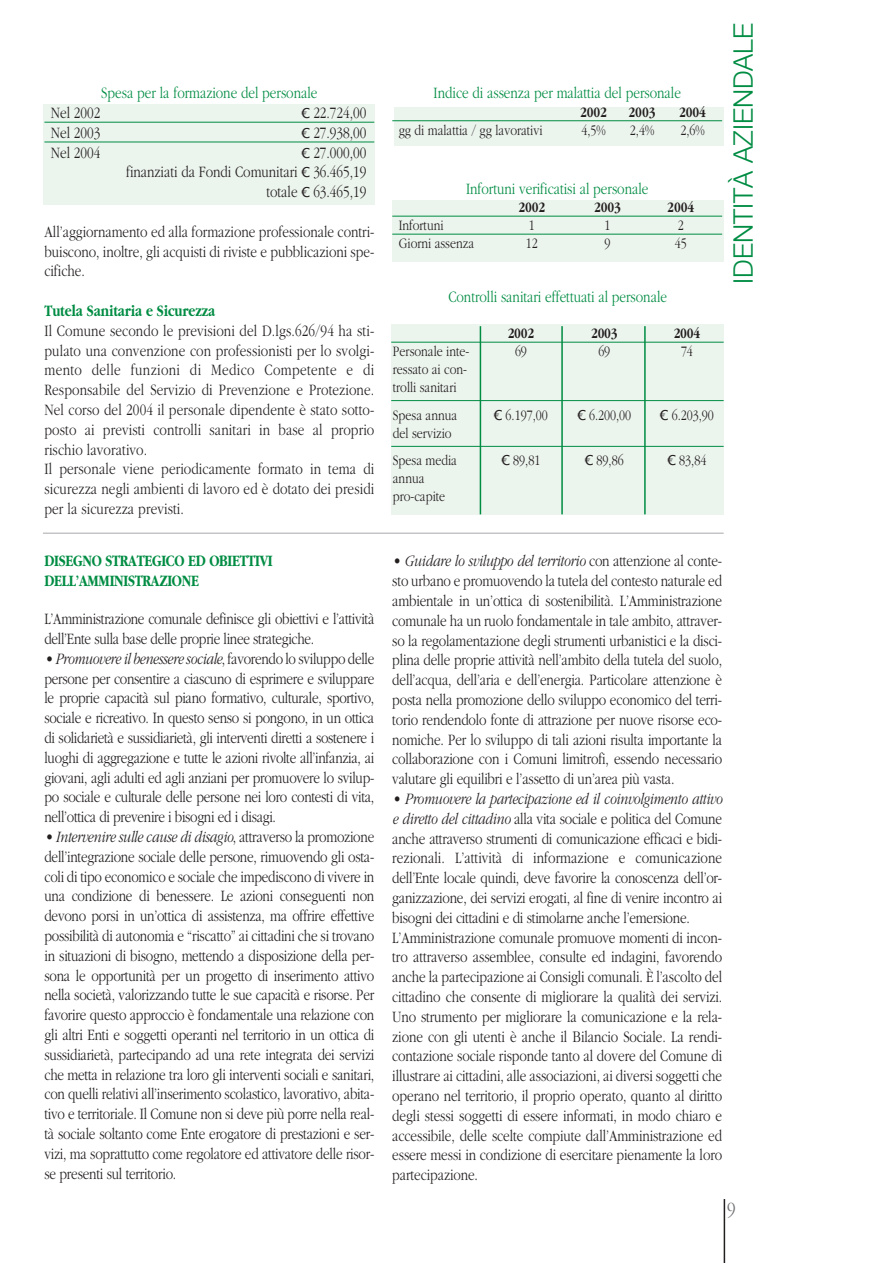
<style>
.page{position:relative;width:893px;height:1263px;background:#fff}
.page>*{position:absolute;margin:0;border:0;box-sizing:border-box;transform-origin:0 0}
.t1{font:300 27px "Helvetica Neue";color:#008c43}
.t2{font:300 21px "Aplgaram";color:#6c6d70}
.t3{font:300 16.5px/19.8px "Aplgaram";letter-spacing:-.005em;color:#231f1f;text-align:justify}
.t4{font:300 16.5px "Aplgaram";color:#008c43}
.t5{font:700 16.5px/19.8px "Aplgaram";letter-spacing:-.015em;color:#008c43}
.t6{font:300 15px/18px "Aplgaram";color:#231f1f}
.t7{font:700 15px "Aplgaram";color:#231f1f}
.s1{font-family:"Verdana";font-weight:400;font-size:13.5px}
.s2{font-style:italic}
</style>
<div class="page">
<div style="left:394px;top:107px;width:329px;height:38px;background:#ecf4ee"></div>
<div style="left:43px;top:105px;width:331px;height:100px;background:#ecf4ee"></div>
<div style="left:392px;top:200px;width:331px;height:62px;background:#ecf4ee"></div>
<hr style="left:723px;top:1199px;width:2px;height:64px;background:#231f1f">
<hr style="left:44px;top:122px;width:330px;height:1px;background:#008c43">
<hr style="left:44px;top:142px;width:330px;height:1px;background:#008c43">
<hr style="left:392px;top:120px;width:330px;height:1px;background:#008c43">
<hr style="left:392px;top:216px;width:330px;height:1px;background:#008c43">
<hr style="left:392px;top:234px;width:330px;height:1px;background:#008c43">
<div style="left:391px;top:324px;width:332px;height:190px;background:#ecf4ee"></div>
<hr style="left:479px;top:326px;width:2px;height:188px;background:#008c43">
<hr style="left:561px;top:326px;width:2px;height:188px;background:#008c43">
<hr style="left:644px;top:326px;width:1px;height:188px;background:#008c43">
<hr style="left:391px;top:342px;width:332px;height:1px;background:#008c43">
<hr style="left:391px;top:400px;width:332px;height:1px;background:#008c43">
<hr style="left:391px;top:446px;width:332px;height:1px;background:#008c43">
<hr style="left:43px;top:533px;width:680px;height:1px;background:#a7a9ac">
<p class="t4" style="left:101px;top:86px;width:218px">Spesa per la formazione del personale</p>
<p class="t3" style="left:51px;top:104px;width:51px">Nel 2002</p>
<p class="t3" style="left:301px;top:104px;width:66px"><span class="s1">Ä</span> 22.724,00</p>
<p class="t3" style="left:51px;top:124px;width:51px">Nel 2003</p>
<p class="t3" style="left:301px;top:124px;width:66px"><span class="s1">Ä</span> 27.938,00</p>
<p class="t3" style="left:51px;top:144px;width:51px">Nel 2004</p>
<p class="t3" style="left:126px;top:144px;width:242px;text-align:right"><span class="s1">Ä</span> 27.000,00<br>finanziati da Fondi Comunitari <span class="s1">Ä</span> 36.465,19 totale <span class="s1">Ä</span> 63.465,19</p>
<p class="t3" style="left:44px;top:223px;width:331px">All’aggiornamento ed alla formazione professionale contri&shy;buiscono, inoltre, gli acquisti di riviste e pubblicazioni spe&shy;cifiche.</p>
<p class="t5" style="left:44px;top:302px;width:172px">Tutela Sanitaria e Sicurezza</p>
<p class="t3" style="left:44px;top:322px;width:331px;text-align:left">Il Comune secondo le previsioni del D.lgs.626/94 ha sti&shy;pulato una convenzione con professionisti per lo svolgi&shy;mento delle funzioni di Medico Competente e di Responsabile del Servizio di Prevenzione e Protezione.<br>Nel corso del 2004 il personale dipendente è stato sotto&shy;posto ai previsti controlli sanitari in base al proprio rischio lavorativo.<br>Il personale viene periodicamente formato in tema di sicurezza negli ambienti di lavoro ed è dotato dei presidi per la sicurezza previsti.</p>
<p class="t5" style="left:44px;top:553px;width:230px">DISEGNO STRATEGICO ED OBIETTIVI<br>DELL’AMMINISTRAZIONE</p>
<p class="t3" style="left:44px;top:610px;width:331px">L’Amministrazione comunale definisce gli obiettivi e l’attività dell’Ente sulla base delle proprie linee strategiche.</p>
<p class="t3" style="left:44px;top:650px;width:331px"><span class="s2">• Promuovere il benessere sociale</span>, favorendo lo sviluppo delle persone per consentire a ciascuno di esprimere e sviluppare le proprie capacità sul piano formativo, culturale, sportivo, sociale e ricreativo. In questo senso si pongono, in un ottica di solidarietà e sussidiarietà, gli interventi diretti a sostenere i luoghi di aggregazione e tutte le azioni rivolte all’infanzia, ai giovani, agli adulti ed agli anziani per promuovere lo svilup&shy;po sociale e culturale delle persone nei loro contesti di vita, nell’ottica di prevenire i bisogni ed i disagi.</p>
<p class="t3" style="left:44px;top:828px;width:331px"><span class="s2">• Intervenire sulle cause di disagio</span>, attraverso la promozione dell’integrazione sociale delle persone, rimuovendo gli osta&shy;coli di tipo economico e sociale che impediscono di vivere in una condizione di benessere. Le azioni conseguenti non devono porsi in un’ottica di assistenza, ma offrire effettive possibilità di autonomia e “riscatto” ai cittadini che si trovano in situazioni di bisogno, mettendo a disposizione della per&shy;sona le opportunità per un progetto di inserimento attivo nella società, valorizzando tutte le sue capacità e risorse. Per favorire questo approccio è fondamentale una relazione con gli altri Enti e soggetti operanti nel territorio in un ottica di sussidiarietà, partecipando ad una rete integrata dei servizi che metta in relazione tra loro gli interventi sociali e sanitari, con quelli relativi all’inserimento scolastico, lavorativo, abita&shy;tivo e territoriale. Il Comune non si deve più porre nella real&shy;tà sociale soltanto come Ente erogatore di prestazioni e ser&shy;vizi, ma soprattutto come regolatore ed attivatore delle risor&shy;se presenti sul territorio.</p>
<p class="t4" style="left:433px;top:86px;width:249px">Indice di assenza per malattia del personale</p>
<p class="t7" style="left:580px;top:106px;width:28px">2002</p>
<p class="t7" style="left:628px;top:106px;width:28px">2003</p>
<p class="t7" style="left:679px;top:106px;width:28px">2004</p>
<p class="t6" style="left:398px;top:122px;width:145px">gg di malattia / gg lavorativi</p>
<p class="t6" style="left:581px;top:122px;width:26px">4,5%</p>
<p class="t6" style="left:630px;top:122px;width:26px">2,4%</p>
<p class="t6" style="left:680px;top:122px;width:26px">2,6%</p>
<p class="t4" style="left:466px;top:182px;width:184px">Infortuni verificatisi al personale</p>
<p class="t7" style="left:518px;top:202px;width:28px">2002</p>
<p class="t7" style="left:594px;top:202px;width:28px">2003</p>
<p class="t7" style="left:667px;top:202px;width:28px">2004</p>
<p class="t6" style="left:398px;top:218px;width:46px">Infortuni</p>
<p class="t6" style="left:529px;top:218px;width:7px">1</p>
<p class="t6" style="left:604px;top:218px;width:7px">1</p>
<p class="t6" style="left:677px;top:218px;width:7px">2</p>
<p class="t6" style="left:398px;top:236px;width:77px">Giorni assenza</p>
<p class="t6" style="left:526px;top:236px;width:13px">12</p>
<p class="t6" style="left:604px;top:236px;width:7px">9</p>
<p class="t6" style="left:674px;top:236px;width:13px">45</p>
<p class="t4" style="left:448px;top:290px;width:220px">Controlli sanitari effettuati al personale</p>
<p class="t6" style="left:393px;top:344px;width:78px">Personale inte&shy;ressato ai con&shy;trolli sanitari</p>
<p class="t6" style="left:393px;top:407px;width:66px">Spesa annua del servizio</p>
<p class="t6" style="left:393px;top:453px;width:66px">Spesa media annua pro-capite</p>
<p class="t7" style="left:508px;top:328px;width:28px">2002</p>
<p class="t6" style="left:515px;top:344px;width:13px">69</p>
<p class="t6" style="left:494px;top:407px;width:55px"><span class="s1">Ä</span> 6.197,00</p>
<p class="t6" style="left:501px;top:453px;width:40px"><span class="s1">Ä</span> 89,81</p>
<p class="t7" style="left:591px;top:328px;width:28px">2003</p>
<p class="t6" style="left:598px;top:344px;width:13px">69</p>
<p class="t6" style="left:577px;top:407px;width:55px"><span class="s1">Ä</span> 6.200,00</p>
<p class="t6" style="left:585px;top:453px;width:40px"><span class="s1">Ä</span> 89,86</p>
<p class="t7" style="left:673px;top:328px;width:28px">2004</p>
<p class="t6" style="left:681px;top:344px;width:13px">74</p>
<p class="t6" style="left:660px;top:407px;width:55px"><span class="s1">Ä</span> 6.203,90</p>
<p class="t6" style="left:667px;top:453px;width:40px"><span class="s1">Ä</span> 83,84</p>
<h1 class="t1" style="left:733px;top:284px;width:262px;rotate:-90deg">IDENTITÀ AZIENDALE</h1>
<p class="t3" style="left:392px;top:553px;width:331px"><span class="s2">• Guidare lo sviluppo del territorio</span> con attenzione al conte&shy;sto urbano e promuovendo la tutela del contesto naturale ed ambientale in un’ottica di sostenibilità. L’Amministrazione comunale ha un ruolo fondamentale in tale ambito, attraver&shy;so la regolamentazione degli strumenti urbanistici e la disci&shy;plina delle proprie attività nell’ambito della tutela del suolo, dell’acqua, dell’aria e dell’energia. Particolare attenzione è posta nella promozione dello sviluppo economico del terri&shy;torio rendendolo fonte di attrazione per nuove risorse eco&shy;nomiche. Per lo sviluppo di tali azioni risulta importante la collaborazione con i Comuni limitrofi, essendo necessario valutare gli equilibri e l’assetto di un’area più vasta.</p>
<p class="t3" style="left:392px;top:790px;width:331px;text-align:left"><span class="s2">• Promuovere la partecipazione ed il coinvolgimento attivo e diretto del cittadino</span> alla vita sociale e politica del Comune anche attraverso strumenti di comunicazione efficaci e bidi&shy;rezionali. L’attività di informazione e comunicazione dell’Ente locale quindi, deve favorire la conoscenza dell’or&shy;ganizzazione, dei servizi erogati, al fine di venire incontro ai bisogni dei cittadini e di stimolarne anche l’emersione.<br>L’Amministrazione comunale promuove momenti di incon&shy;tro attraverso assemblee, consulte ed indagini, favorendo anche la partecipazione ai Consigli comunali. È l’ascolto del cittadino che consente di migliorare la qualità dei servizi.<br>Uno strumento per migliorare la comunicazione e la rela&shy;zione con gli utenti è anche il Bilancio Sociale. La rendi&shy;contazione sociale risponde tanto al dovere del Comune di illustrare ai cittadini, alle associazioni, ai diversi soggetti che operano nel territorio, il proprio operato, quanto al diritto degli stessi soggetti di essere informati, in modo chiaro e accessibile, delle scelte compiute dall’Amministrazione ed essere messi in condizione di esercitare pienamente la loro partecipazione.</p>
<p class="t2" style="left:727px;top:1202px;width:10px">9</p>
</div>
